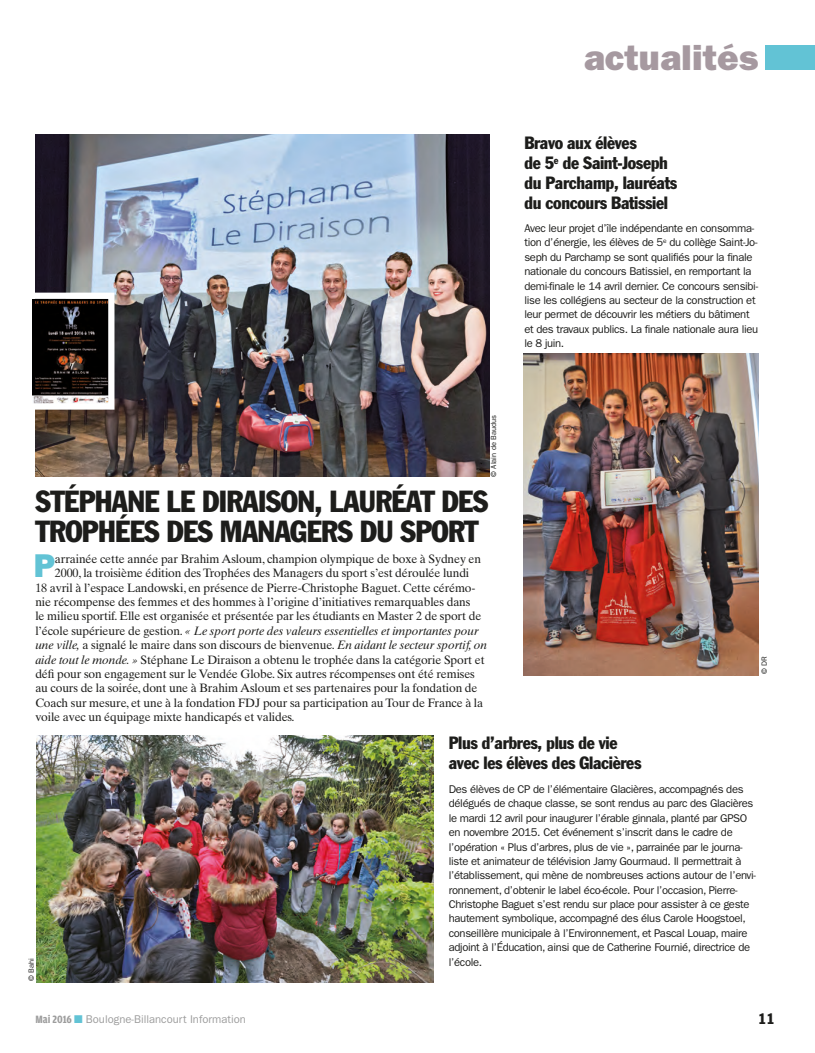
<style>
.page{position:relative;width:815px;height:1053px;background:#fff}
.page>*{position:absolute;margin:0;border:0;box-sizing:border-box;transform-origin:0 0}
.t1{font:800 36px "Franklin Gothic";color:#a699a0}
.ACTUS_texte1{font:800 33.12px "Franklin Gothic";color:#62c3d5}
.ACTU_Titre_1{font:condensed 30px/30px "Franklin Gothic";letter-spacing:-.02em;color:#1d1d1b}
.ACTU_titre_3{font:condensed 17.5px/20px "Franklin Gothic";letter-spacing:-.02em;color:#1d1d1b}
.t2{font:condensed 15px "Franklin Gothic";color:#1d1d1b}
.ACTUS_texte1-2{font:12.12px "Times Ten";letter-spacing:-.01em;color:#1d1d1b}
.ACTUS_texte1-3{font:italic 12.12px "Times Ten";letter-spacing:-.01em;color:#1d1d1b}
.ACTU_texte_3{font:11.25px/14.4px "Franklin Gothic";letter-spacing:-.03em;color:#1d1d1b}
.t3{font:11.25px "Franklin Gothic";color:#9d9d9d}
.Crédits_photos{font:7.5px "Franklin Gothic";color:#1d1d1b}
.s1{font-style:normal}
.s2{font-style:italic}
.s3{font-family:"Amplitude Cond";font-weight:700}
.s4{color:#62c3d5}
</style>
<div class="page">
<div style="left:765px;top:45px;width:50px;height:24px;background:#62c3d5"></div>
<img style="left:35px;top:135px;width:455px;height:341px">
<img style="left:32px;top:299px;width:75px;height:103px">
<div style="left:25px;top:292px;width:89px;height:117px;border:6px solid #fff"></div>
<img style="left:36px;top:735px;width:397px;height:246px">
<img style="left:523px;top:353px;width:235px;height:322px">
<h1 class="t1" style="left:584px;top:36px;width:176px">actualités</h1>
<p class="Crédits_photos" style="left:489px;top:476px;width:63px;rotate:-90deg">© Alain de Baudus</p>
<p class="ACTU_titre_3" style="left:524px;top:133px;width:154px">Bravo aux élèves<br>de 5<sup>e</sup> de Saint-Joseph du Parchamp, lauréats du concours Batissiel</p>
<p class="ACTU_texte_3" style="left:524px;top:221px;width:235px">Avec leur projet d’île indépendante en consomma&shy;tion d’énergie, les élèves de 5<sup>e</sup> du collège Saint-Jo&shy;seph du Parchamp se sont qualifiés pour la finale nationale du concours Batissiel, en remportant la demi-finale le 14 avril dernier. Ce concours sensibi&shy;lise les collégiens au secteur de la construction et leur permet de découvrir les métiers du bâtiment et des travaux publics. La finale nationale aura lieu le 8 juin.</p>
<p class="ACTU_Titre_1" style="left:35px;top:486px;width:454px">STÉPHANE LE DIRAISON, LAURÉAT DES<br>TROPHÉES DES MANAGERS DU SPORT</p>
<p class="ACTUS_texte1" style="left:34px;top:546px;width:23px">P</p>
<p class="ACTUS_texte1-2" style="left:55px;top:551px;width:428px">arrainée cette année par Brahim Asloum, champion olympique de boxe à Sydney en</p>
<p class="ACTUS_texte1-2" style="left:55px;top:566px;width:416px">2000, la troisième édition des Trophées des Managers du sport s’est déroulée lundi</p>
<p class="ACTUS_texte1-2" style="left:35px;top:580px;width:442px">18 avril à l’espace Landowski, en présence de Pierre-Christophe Baguet. Cette cérémo-</p>
<p class="ACTUS_texte1-2" style="left:35px;top:594px;width:437px">nie récompense des femmes et des hommes à l’origine d’initiatives remarquables dans</p>
<p class="ACTUS_texte1-2" style="left:35px;top:609px;width:447px">le milieu sportif. Elle est organisée et présentée par les étudiants en Master 2 de sport de</p>
<p class="ACTUS_texte1-3" style="left:35px;top:623px;width:445px"><span class="s1">l’école supérieure de gestion.</span> « Le sport porte des valeurs essentielles et importantes pour</p>
<p class="ACTUS_texte1-2" style="left:35px;top:637px;width:453px"><span class="s2">une ville,</span> a signalé le maire dans son discours de bienvenue. <span class="s2">En aidant le secteur sportif, on</span></p>
<p class="ACTUS_texte1-2" style="left:35px;top:652px;width:451px"><span class="s2">aide tout le monde. »</span> Stéphane Le Diraison a obtenu le trophée dans la catégorie Sport et</p>
<p class="ACTUS_texte1-2" style="left:35px;top:666px;width:441px">défi pour son engagement sur le Vendée Globe. Six autres récompenses ont été remises</p>
<p class="ACTUS_texte1-2" style="left:35px;top:681px;width:444px">au cours de la soirée, dont une à Brahim Asloum et ses partenaires pour la fondation de</p>
<p class="ACTUS_texte1-2" style="left:35px;top:695px;width:449px">Coach sur mesure, et une à la fondation FDJ pour sa participation au Tour de France à la</p>
<p class="ACTUS_texte1-2" style="left:35px;top:709px;width:261px">voile avec un équipage mixte handicapés et valides.</p>
<p class="ACTU_titre_3" style="left:449px;top:733px;width:194px">Plus d’arbres, plus de vie avec les élèves des Glacières</p>
<p class="ACTU_texte_3" style="left:449px;top:782px;width:309px">Des élèves de CP de l’élémentaire Glacières, accompagnés des délégués de chaque classe, se sont rendus au parc des Glacières le mardi 12 avril pour inaugurer l’érable ginnala, planté par GPSO en novembre 2015. Cet événement s’inscrit dans le cadre de l’opération « Plus d’arbres, plus de vie », parrainée par le journa&shy;liste et animateur de télévision Jamy Gourmaud. Il permettrait à l’établissement, qui mène de nombreuses actions autour de l’envi&shy;ronnement, d’obtenir le label éco-école. Pour l’occasion, Pierre-Christophe Baguet s’est rendu sur place pour assister à ce geste hautement symbolique, accompagné des élus Carole Hoogstoel, conseillère municipale à l’Environnement, et Pascal Louap, maire adjoint à l’Éducation, ainsi que de Catherine Fournié, directrice de l’école.</p>
<p class="Crédits_photos" style="left:760px;top:673px;width:19px;rotate:-90deg">© DR</p>
<p class="Crédits_photos" style="left:27px;top:980px;width:24px;rotate:-90deg">© Bahi</p>
<p class="t3" style="left:35px;top:1012px;width:212px"><span class="s3">Mai 2016</span> <span class="s4">■</span> Boulogne-Billancourt Information</p>
<h3 class="t2" style="left:758px;top:1008px;width:18px">11</h3>
</div>
